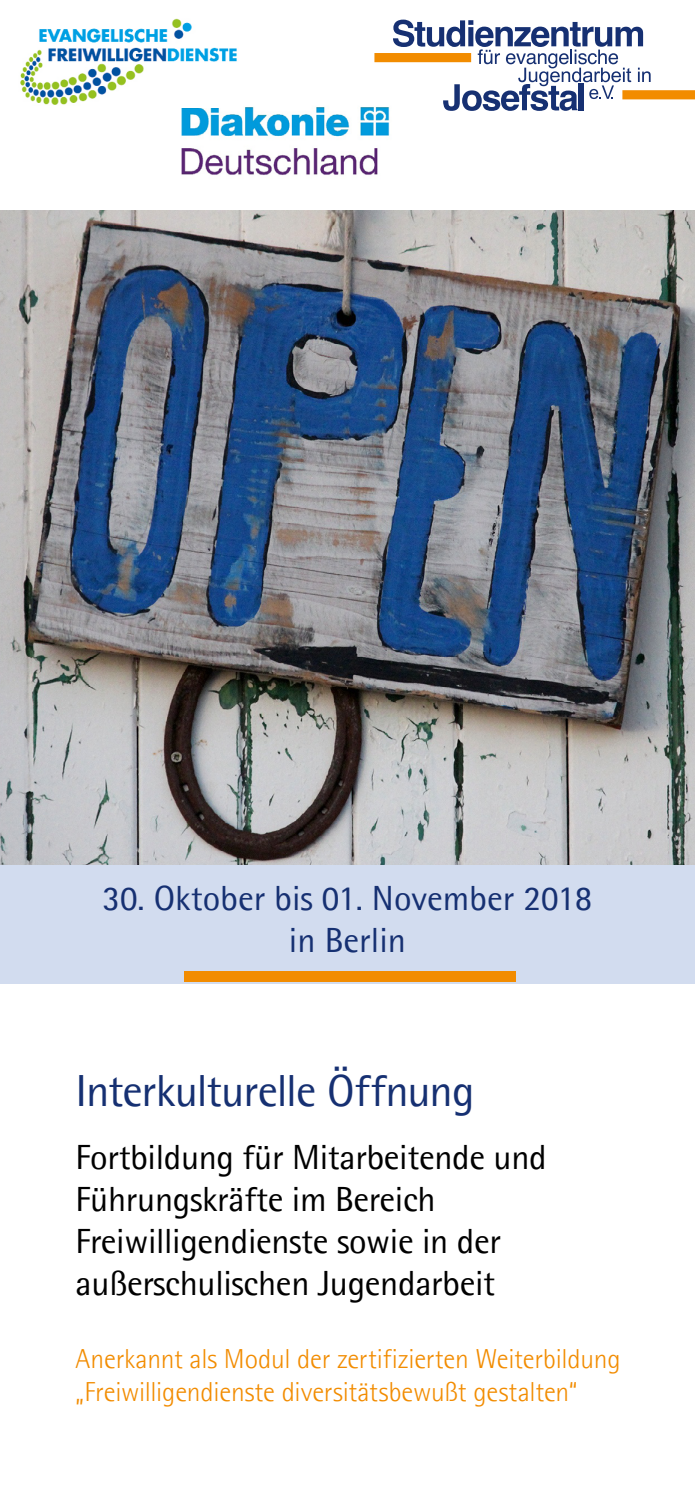
<style>
.page{position:relative;width:695px;height:1489px;background:#fff}
.page>*{position:absolute;margin:0;border:0;box-sizing:border-box;transform-origin:0 0}
.t1{font:45px "Agfa Rotis Semisans";letter-spacing:-.025em;color:#163072}
.t2{font:35px/42px "Agfa Rotis Semisans";letter-spacing:-.01em;color:#000}
.t3{font:35px/42px "Agfa Rotis Semisans";color:#163072;text-align:center}
.t4{font:300 27.5px/33px "Agfa Rotis Semisans";letter-spacing:-.01em;color:#f28c00}
</style>
<div class="page">
<img style="left:181px;top:107px;width:209px;height:68px">
<div style="left:622px;top:90px;width:72px;height:9px;background:#f28c00"></div>
<svg style="left:393px;top:20px;width:257px;height:91px"></svg>
<div style="left:374px;top:53px;width:97px;height:9px;background:#f28c00"></div>
<img style="left:0;top:210px;width:694px;height:655px">
<div style="left:0;top:865px;width:694px;height:118px;background:#d2dcef"></div>
<img style="left:20px;top:18px;width:217px;height:87px">
<div style="left:184px;top:971px;width:331px;height:10px;background:#f28c00"></div>
<p class="t3" style="left:102px;top:876px;width:491px">30. Oktober bis 01. November 2018 in Berlin</p>
<p class="t1" style="left:76px;top:1063px;width:400px">Interkulturelle Öffnung</p>
<p class="t2" style="left:76px;top:1135px;width:472px">Fortbildung für Mitarbeitende und<br>Führungskräfte im Bereich<br>Freiwilligendienste sowie in der außerschulischen Jugendarbeit</p>
<p class="t4" style="left:76px;top:1342px;width:546px">Anerkannt als Modul der zertifizierten Weiterbildung „Freiwilligendienste diversitätsbewußt gestalten“</p>
</div>
